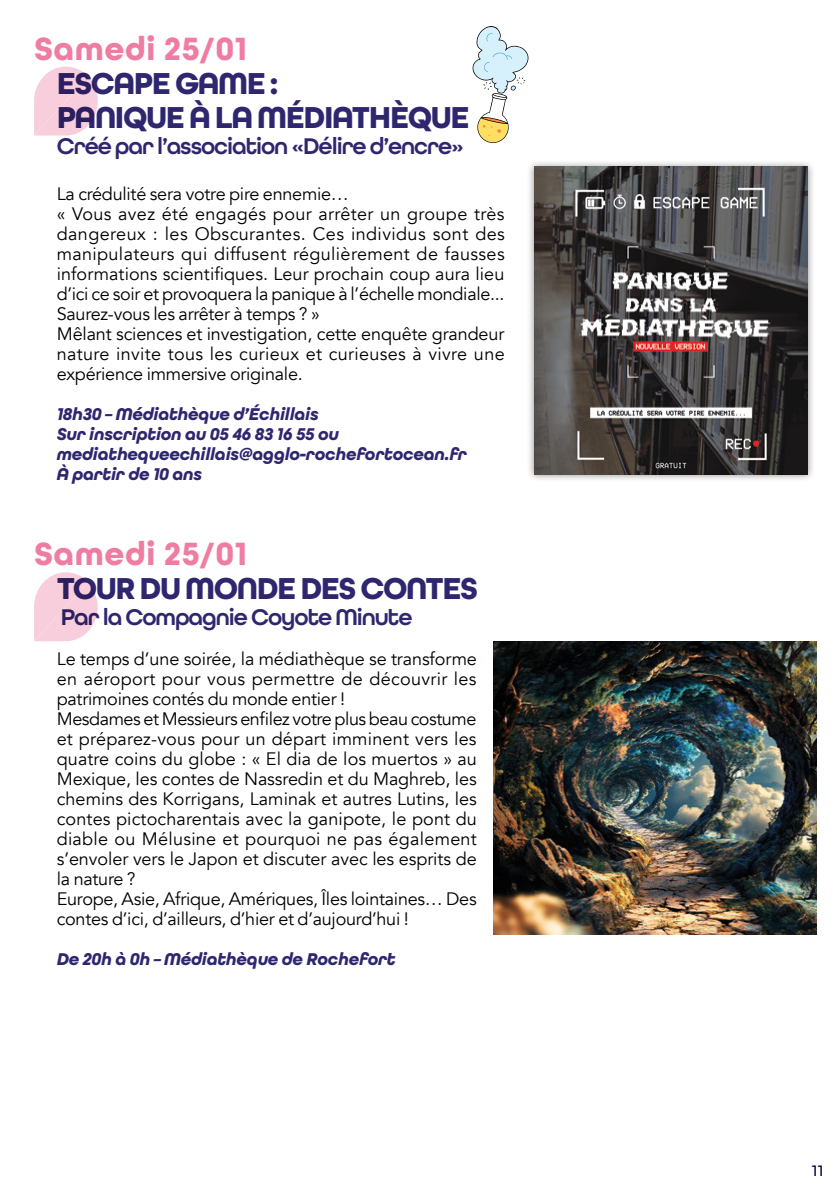
<style>
.page{position:relative;width:840px;height:1191px;background:#fff}
.page>*{position:absolute;margin:0;border:0;box-sizing:border-box;transform-origin:0 0}
.texte{font:700 34px "All Round Gothic";letter-spacing:.015em;color:#ef7da2}
.texte-2{font:700 32px "All Round Gothic";letter-spacing:-.045em;color:#2e2770}
.texte-3{font:600 24px "All Round Gothic";letter-spacing:-.045em;color:#2e2770}
.texte-4{font:18px/20px "Avenir";letter-spacing:-.015em;color:#000;text-align:justify}
.texte-5{font:italic 700 18px "All Round Gothic";letter-spacing:-.015em;color:#2e2770}
.t1{font:500 16px "All Round Gothic";color:#0a034a}
</style>
<div class="page">
<svg style="left:34px;top:67px;width:64px;height:68px"></svg>
<svg style="left:34px;top:572px;width:64px;height:69px"></svg>
<div style="left:526px;top:159px;width:288px;height:323px;background:#000;opacity:.42"></div>
<img style="left:534px;top:167px;width:273px;height:307px">
<img style="left:493px;top:641px;width:322px;height:293px">
<svg style="left:472px;top:26px;width:56px;height:117px"></svg>
<p class="texte" style="left:34px;top:28px;width:214px">Samedi 25/01</p>
<p class="texte-2" style="left:57px;top:64px;width:223px">ESCAPE GAME :</p>
<p class="texte-2" style="left:57px;top:98px;width:414px">PANIQUE À LA MÉDIATHÈQUE</p>
<p class="texte-3" style="left:57px;top:131px;width:408px">Créé par l’association «Délire d’encre»</p>
<p class="texte-4" style="left:57px;top:184px;width:293px">La crédulité sera votre pire ennemie…</p>
<p class="texte-4" style="left:57px;top:204px;width:449px">« Vous avez été engagés pour arrêter un groupe très dangereux : les Obscurantes. Ces individus sont des manipulateurs qui diffusent régulièrement de fausses informations scientifiques. Leur prochain coup aura lieu d’ici ce soir et provoquera la panique à l’échelle mondiale...<br>Saurez-vous les arrêter à temps ? »</p>
<p class="texte-4" style="left:57px;top:324px;width:449px">Mêlant sciences et investigation, cette enquête grandeur nature invite tous les curieux et curieuses à vivre une expérience immersive originale.</p>
<p class="texte-5" style="left:57px;top:403px;width:263px">18h30 – Médiathèque d’Échillais</p>
<p class="texte-5" style="left:57px;top:423px;width:284px">Sur inscription au 05 46 83 16 55 ou</p>
<p class="texte-5" style="left:57px;top:443px;width:411px">mediathequeechillais@agglo-rochefortocean.fr</p>
<p class="texte-5" style="left:57px;top:463px;width:147px">À partir de 10 ans</p>
<p class="texte" style="left:34px;top:533px;width:214px">Samedi 25/01</p>
<p class="texte-2" style="left:57px;top:569px;width:422px">TOUR DU MONDE DES CONTES</p>
<p class="texte-3" style="left:61px;top:603px;width:353px">Par la Compagnie Coyote Minute</p>
<p class="texte-4" style="left:57px;top:649px;width:421px">Le temps d’une soirée, la médiathèque se transforme en aéroport pour vous permettre de découvrir les patrimoines contés du monde entier !</p>
<p class="texte-4" style="left:57px;top:709px;width:421px">Mesdames et Messieurs enfilez votre plus beau costume et préparez-vous pour un départ imminent vers les quatre coins du globe : « El dia de los muertos » au Mexique, les contes de Nassredin et du Maghreb, les chemins des Korrigans, Laminak et autres Lutins, les contes pictocharentais avec la ganipote, le pont du diable ou Mélusine et pourquoi ne pas également s’envoler vers le Japon et discuter avec les esprits de la nature ?</p>
<p class="texte-4" style="left:57px;top:889px;width:421px">Europe, Asie, Afrique, Amériques, Îles lointaines… Des contes d’ici, d’ailleurs, d’hier et d’aujourd’hui !</p>
<p class="texte-5" style="left:57px;top:948px;width:340px">De 20h à 0h – Médiathèque de Rochefort</p>
<p class="t1" style="left:811px;top:1161px;width:13px">11</p>
</div>
